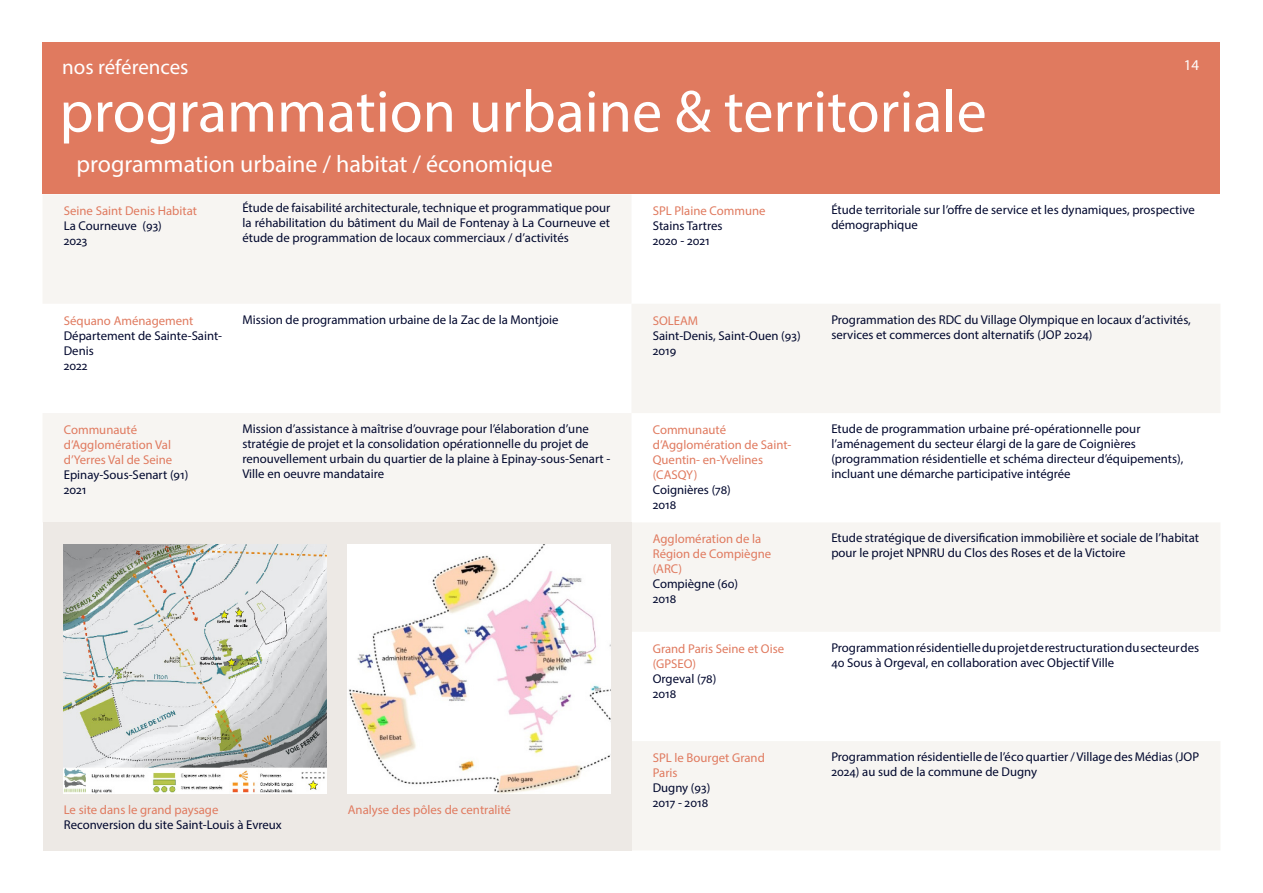
<style>
.page{position:relative;width:1263px;height:893px;background:#fff}
.page>*{position:absolute;margin:0;border:0;box-sizing:border-box;transform-origin:0 0}
.t1{font:60px "Myriad Pro";color:#fff}
.t2{font:24px "Myriad Pro";color:#fff}
.t3{font:21px "Myriad Pro";color:#fff}
.t4{font:15px "Myriad Pro";color:#fff}
.paragraphe_références{font:12.75px/15px "Myriad Pro";color:#00072d}
.paragraphe_tableau_références_-_colonne_{font:12.75px/15px "Myriad Pro";color:#e07a5f}
.paragraphe_tableau_références_-_colonne_-2{font:12.75px/15px "Myriad Pro";color:#00072d}
.s1{color:#e07a5f}
.s2{color:#00072d}
</style>
<div class="page">
<div style="left:43px;top:43px;width:1177px;height:151px;background:#e07a5f"></div>
<svg style="left:43px;top:195px;width:588px;height:327px;fill:#f7f5f2"></svg>
<svg style="left:631px;top:304px;width:589px;height:546px;fill:#f7f5f2"></svg>
<div style="left:43px;top:522px;width:588px;height:328px;background:#ede9e5"></div>
<img style="left:64px;top:545px;width:262px;height:248px">
<img style="left:348px;top:545px;width:262px;height:248px">
<h3 class="t3" style="left:62px;top:54px;width:128px">nos références</h3>
<h1 class="t1" style="left:60px;top:75px;width:929px">programmation urbaine &amp; territoriale</h1>
<h2 class="t2" style="left:60px;top:149px;width:495px">→ programmation urbaine / habitat / économique</h2>
<p class="paragraphe_tableau_références_-_colonne_" style="left:64px;top:203px;width:135px">Seine Saint Denis Habitat</p>
<p class="paragraphe_références" style="left:64px;top:218px;width:100px">La Courneuve (93)</p>
<p class="paragraphe_références" style="left:64px;top:233px;width:25px">2023</p>
<p class="t4" style="left:1184px;top:55px;width:17px">14</p>
<p class="paragraphe_références" style="left:242px;top:200px;width:369px;text-align:justify">Étude de faisabilité architecturale, technique et programmatique pour la réhabilitation du bâtiment du Mail de Fontenay à La Courneuve et étude de programmation de locaux commerciaux / d’activités</p>
<p class="paragraphe_tableau_références_-_colonne_-2" style="left:653px;top:203px;width:114px"><span class="s1">SPL Plaine Commune<br></span>Stains Tartres<br>2020 - 2021</p>
<p class="paragraphe_références" style="left:831px;top:202px;width:365px">Étude territoriale sur l’offre de service et les dynamiques, prospective démographique</p>
<p class="paragraphe_tableau_références_-_colonne_" style="left:64px;top:313px;width:131px">Séquano Aménagement</p>
<p class="paragraphe_tableau_références_-_colonne_-2" style="left:64px;top:328px;width:160px">Département de Sainte-Saint-<br>Denis</p>
<p class="paragraphe_tableau_références_-_colonne_-2" style="left:64px;top:358px;width:25px">2022</p>
<p class="paragraphe_références" style="left:242px;top:312px;width:318px">Mission de programmation urbaine de la Zac de la Montjoie</p>
<p class="paragraphe_tableau_références_-_colonne_" style="left:64px;top:422px;width:75px">Communauté</p>
<p class="paragraphe_tableau_références_-_colonne_" style="left:64px;top:437px;width:109px">d’Agglomération Val</p>
<p class="paragraphe_tableau_références_-_colonne_" style="left:64px;top:452px;width:110px">d’Yerres Val de Seine</p>
<p class="paragraphe_tableau_références_-_colonne_-2" style="left:64px;top:467px;width:126px">Epinay-Sous-Senart (91)</p>
<p class="paragraphe_tableau_références_-_colonne_-2" style="left:64px;top:482px;width:24px">2021</p>
<p class="paragraphe_références" style="left:242px;top:421px;width:348px">Mission d’assistance à maîtrise d’ouvrage pour l’élaboration d’une</p>
<p class="paragraphe_références" style="left:242px;top:436px;width:348px">stratégie de projet et la consolidation opérationnelle du projet de</p>
<p class="paragraphe_références" style="left:242px;top:451px;width:369px">renouvellement urbain du quartier de la plaine à Epinay-sous-Senart -</p>
<p class="paragraphe_références" style="left:242px;top:466px;width:143px">Ville en oeuvre mandataire</p>
<p class="paragraphe_tableau_références_-_colonne_-2" style="left:64px;top:802px;width:220px"><span class="s1">Le site dans le grand paysage<br></span>Reconversion du site Saint-Louis à Evreux</p>
<p class="paragraphe_tableau_références_-_colonne_" style="left:348px;top:802px;width:165px">Analyse des pôles de centralité</p>
<p class="paragraphe_tableau_références_-_colonne_-2" style="left:653px;top:313px;width:149px"><span class="s1">SOLEAM<br></span>Saint-Denis, Saint-Ouen (93)<br>2019</p>
<p class="paragraphe_références" style="left:831px;top:312px;width:361px">Programmation des RDC du Village Olympique en locaux d’activités, services et commerces dont alternatifs (JOP 2024)</p>
<p class="paragraphe_tableau_références_-_colonne_" style="left:653px;top:422px;width:140px">Communauté d’Agglomération de Saint-<br>Quentin- en-Yvelines (CASQY)<br><span class="s2">Coignières (78)<br>2018</span></p>
<p class="paragraphe_références" style="left:831px;top:421px;width:353px">Etude de programmation urbaine pré-opérationnelle pour l’aménagement du secteur élargi de la gare de Coignières (programmation résidentielle et schéma directeur d’équipements), incluant une démarche participative intégrée</p>
<p class="paragraphe_tableau_références_-_colonne_" style="left:653px;top:531px;width:120px">Agglomération de la<br>Région de Compiègne (ARC)<br><span class="s2">Compiègne (60)<br>2018</span></p>
<p class="paragraphe_références" style="left:831px;top:530px;width:369px">Etude stratégique de diversification immobilière et sociale de l’habitat pour le projet NPNRU du Clos des Roses et de la Victoire</p>
<p class="paragraphe_tableau_références_-_colonne_" style="left:653px;top:641px;width:133px">Grand Paris Seine et Oise (GPSEO)<br><span class="s2">Orgeval (78)<br>2018</span></p>
<p class="paragraphe_références" style="left:831px;top:640px;width:369px">Programmation résidentielle du projet de restructuration du secteur des<br>40 Sous à Orgeval, en collaboration avec Objectif Ville</p>
<p class="paragraphe_tableau_références_-_colonne_" style="left:653px;top:750px;width:114px">SPL le Bourget Grand<br>Paris<br><span class="s2">Dugny (93)<br>2017 - 2018</span></p>
<p class="paragraphe_références" style="left:831px;top:749px;width:369px">Programmation résidentielle de l’éco quartier / Village des Médias (JOP<br>2024) au sud de la commune de Dugny</p>
</div>
